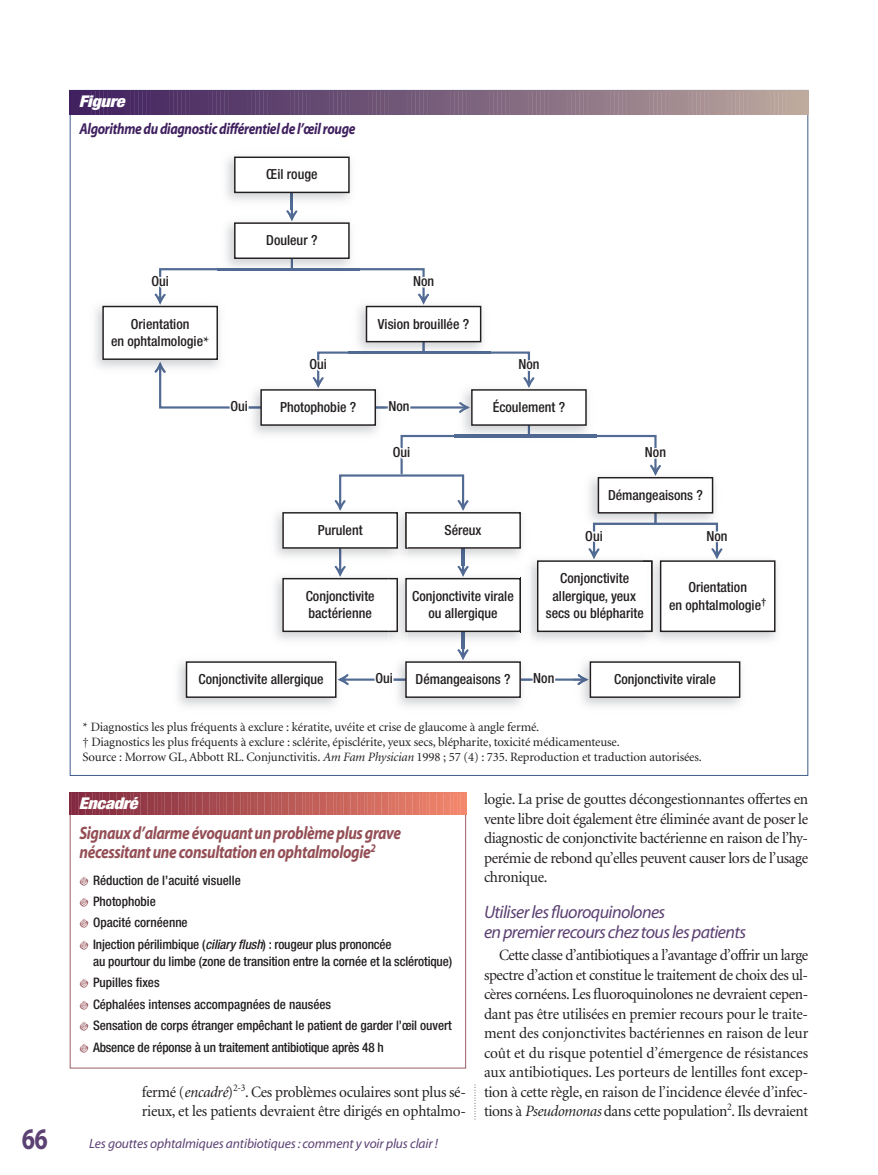
<style>
.page{position:relative;width:878px;height:1175px;background:#fff}
.page>*{position:absolute;margin:0;border:0;box-sizing:border-box;transform-origin:0 0}
.t1{font:700 30px "Myriad";color:#5c4173;scale:.8 1}
.t2{font:italic 700 18px/19.5px "Myriad";letter-spacing:-.025em;color:#944f56;scale:.85 1}
.t3{font:italic 18px/19.5px "Myriad";letter-spacing:-.035em;color:#5c4173}
.t4{font:italic 900 condensed 16.2px "Helvetica Neue";color:#fff;scale:1.11 1}
.t5{font:15.75px/19.5px "Minion";letter-spacing:-.02em;color:#231f20;text-align:justify}
.t6{font:italic 700 15.75px "Myriad";letter-spacing:-.025em;color:#40205f;scale:.85 1}
.t7{font:500 condensed 13.95px/17.5px "Helvetica Neue";color:#231f20;text-align:center}
.t8{font:italic 13.5px "Myriad";letter-spacing:-.01em;color:#5c4173}
.t9{font:500 condensed 13.2px/21.5px "Helvetica Neue";letter-spacing:-.005em;color:#231f20}
.t10{font:12.75px/15px "Minion";letter-spacing:-.01em;color:#231f20}
.s1{font-family:"Minion";font-weight:700;font-stretch:normal}
.s2{font-style:italic}
</style>
<div class="page">
<svg style="left:474px;top:1084px;width:1px;height:36px"></svg>
<svg style="left:70px;top:90px;width:738px;height:24px;background:#7b617d"></svg>
<hr style="left:477px;top:678px;width:110px;height:2px;background:#526b94">
<hr style="left:339px;top:678px;width:110px;height:2px;background:#526b94">
<img style="left:388px;top:660px;width:142px;height:46px">
<img style="left:521px;top:678px;width:9px;height:2px">
<img style="left:388px;top:678px;width:17px;height:2px">
<div style="left:406px;top:662px;width:114px;height:35px;background:#fff"></div>
<div style="left:405px;top:661px;width:116px;height:37px;border:1px solid #231f20"></div>
<svg style="left:282px;top:565px;width:106px;height:67px"></svg>
<img style="left:388px;top:578px;width:10px;height:54px">
<img style="left:662px;top:560px;width:115px;height:80px">
<img style="left:643px;top:632px;width:19px;height:11px">
<div style="left:660px;top:561px;width:114px;height:70px;background:#fff"></div>
<div style="left:660px;top:560px;width:115px;height:72px;border:1px solid #231f20"></div>
<img style="left:275px;top:513px;width:113px;height:52px">
<img style="left:339px;top:548px;width:2px;height:17px">
<img style="left:388px;top:514px;width:17px;height:42px">
<div style="left:283px;top:513px;width:114px;height:35px;background:#fff"></div>
<div style="left:282px;top:512px;width:116px;height:36px;border:1px solid #231f20"></div>
<img style="left:589px;top:476px;width:126px;height:46px">
<svg style="left:537px;top:522px;width:191px;height:110px"></svg>
<img style="left:654px;top:494px;width:2px;height:31px">
<svg style="left:400px;top:435px;width:261px;height:41px"></svg>
<div style="left:598px;top:478px;width:114px;height:35px;background:#fff"></div>
<div style="left:597px;top:477px;width:116px;height:36px;border:1px solid #231f20"></div>
<img style="left:454px;top:389px;width:142px;height:53px">
<img style="left:528px;top:426px;width:2px;height:9px">
<img style="left:454px;top:435px;width:142px;height:2px">
<div style="left:472px;top:390px;width:114px;height:35px;background:#fff"></div>
<div style="left:471px;top:389px;width:115px;height:37px;border:1px solid #231f20"></div>
<svg style="left:333px;top:500px;width:14px;height:13px"></svg>
<div style="left:339px;top:474px;width:125px;height:35px;border:2px solid #526b94"></div>
<svg style="left:405px;top:499px;width:116px;height:161px"></svg>
<img style="left:226px;top:156px;width:125px;height:54px">
<img style="left:291px;top:193px;width:2px;height:17px">
<div style="left:235px;top:157px;width:114px;height:35px;background:#fff"></div>
<div style="left:234px;top:156px;width:115px;height:37px;border:1px solid #231f20"></div>
<img style="left:226px;top:221px;width:125px;height:47px">
<svg style="left:286px;top:210px;width:11px;height:11px"></svg>
<img style="left:291px;top:259px;width:2px;height:9px">
<div style="left:235px;top:223px;width:114px;height:35px;background:#fff"></div>
<div style="left:234px;top:222px;width:115px;height:37px;border:1px solid #231f20"></div>
<div style="left:102px;top:306px;width:116px;height:54px;border:1px solid #231f20"></div>
<img style="left:358px;top:305px;width:125px;height:46px">
<svg style="left:154px;top:268px;width:275px;height:37px"></svg>
<img style="left:422px;top:342px;width:2px;height:9px">
<div style="left:366px;top:306px;width:114px;height:35px;background:#fff"></div>
<div style="left:366px;top:306px;width:115px;height:36px;border:1px solid #231f20"></div>
<svg style="left:154px;top:351px;width:381px;height:63px"></svg>
<div style="left:261px;top:390px;width:114px;height:35px;background:#fff"></div>
<div style="left:260px;top:389px;width:116px;height:37px;border:1px solid #231f20"></div>
<svg style="left:573px;top:674px;width:15px;height:11px"></svg>
<div style="left:589px;top:661px;width:151px;height:37px;border:1px solid #231f20"></div>
<img style="left:178px;top:661px;width:159px;height:45px">
<svg style="left:337px;top:674px;width:12px;height:11px"></svg>
<div style="left:186px;top:662px;width:150px;height:35px;background:#fff"></div>
<div style="left:186px;top:661px;width:150px;height:37px;border:1px solid #231f20"></div>
<svg style="left:70px;top:792px;width:396px;height:22px;background:#b75958"></svg>
<h1 class="t1" style="left:22px;top:1127px;width:34px">66</h1>
<p class="t4" style="left:79px;top:96px;width:46px">Figure</p>
<p class="t6" style="left:80px;top:123px;width:326px">Algorithme du diagnostic différentiel de l’œil rouge</p>
<p class="t7" style="left:266px;top:167px;width:53px">Œil rouge</p>
<p class="t7" style="left:266px;top:233px;width:53px">Douleur ?</p>
<p class="t7" style="left:151px;top:273px;width:19px">Oui</p>
<p class="t7" style="left:413px;top:273px;width:23px">Non</p>
<p class="t7" style="left:111px;top:316px;width:100px">Orientation<br>en ophtalmologie<span class="s1">*</span></p>
<p class="t7" style="left:378px;top:316px;width:93px">Vision brouillée ?</p>
<p class="t7" style="left:309px;top:357px;width:19px">Oui</p>
<p class="t7" style="left:518px;top:357px;width:23px">Non</p>
<p class="t7" style="left:230px;top:398px;width:19px">Oui</p>
<p class="t7" style="left:280px;top:399px;width:78px">Photophobie ?</p>
<p class="t7" style="left:388px;top:398px;width:23px">Non</p>
<p class="t7" style="left:492px;top:399px;width:74px">Écoulement ?</p>
<p class="t7" style="left:393px;top:444px;width:19px">Oui</p>
<p class="t7" style="left:645px;top:444px;width:23px">Non</p>
<p class="t7" style="left:608px;top:487px;width:96px">Démangeaisons ?</p>
<p class="t7" style="left:318px;top:522px;width:46px">Purulent</p>
<p class="t7" style="left:444px;top:522px;width:38px">Séreux</p>
<p class="t7" style="left:306px;top:588px;width:70px;text-align:left">Conjonctivite bactérienne</p>
<p class="t7" style="left:412px;top:588px;width:103px">Conjonctivite virale ou allergique</p>
<p class="t7" style="left:585px;top:528px;width:19px">Oui</p>
<p class="t7" style="left:706px;top:528px;width:23px">Non</p>
<p class="t7" style="left:545px;top:570px;width:99px">Conjonctivite allergique, yeux secs ou blépharite</p>
<p class="t7" style="left:669px;top:579px;width:99px">Orientation<br>en ophtalmologie<sup>†</sup></p>
<p class="t7" style="left:198px;top:671px;width:127px">Conjonctivite allergique</p>
<p class="t7" style="left:375px;top:670px;width:19px">Oui</p>
<p class="t7" style="left:533px;top:670px;width:23px">Non</p>
<p class="t7" style="left:614px;top:671px;width:103px">Conjonctivite virale</p>
<p class="t10" style="left:82px;top:720px;width:621px">* Diagnostics les plus fréquents à exclure : kératite, uvéite et crise de glaucome à angle fermé.<br>† Diagnostics les plus fréquents à exclure : sclérite, épisclérite, yeux secs, blépharite, toxicité médicamenteuse.<br>Source : Morrow GL, Abbott RL. Conjunctivitis. <span class="s2">Am Fam Physician</span> 1998 ; 57 (4) : 735. Reproduction et traduction autorisées.</p>
<p class="t7" style="left:415px;top:671px;width:96px">Démangeaisons ?</p>
<p class="t4" style="left:79px;top:797px;width:57px">Encadré</p>
<p class="t2" style="left:80px;top:824px;width:380px">Signaux d’alarme évoquant un problème plus grave nécessitant une consultation en ophtalmologie<sup>2</sup></p>
<p class="t9" style="left:93px;top:870px;width:300px">Réduction de l’acuité visuelle<br>Photophobie<br>Opacité cornéenne<br>Injection périlimbique (<span class="s2">ciliary flush</span>) : rougeur plus prononcée</p>
<p class="t9" style="left:93px;top:951px;width:360px">au pourtour du limbe (zone de transition entre la cornée et la sclérotique)<br>Pupilles fixes<br>Céphalées intenses accompagnées de nausées<br>Sensation de corps étranger empêchant le patient de garder l’œil ouvert Absence de réponse à un traitement antibiotique après 48 h</p>
<p class="t5" style="left:142px;top:1083px;width:325px">fermé (<span class="s2">encadré</span>)<sup>2-3</sup>. Ces problèmes oculaires sont plus sé&shy;rieux, et les patients devraient être dirigés en ophtalmo-</p>
<p class="t8" style="left:89px;top:1138px;width:350px">Les gouttes ophtalmiques antibiotiques : comment y voir plus clair !</p>
<p class="t5" style="left:484px;top:791px;width:326px">logie. La prise de gouttes décongestionnantes offertes en vente libre doit également être éliminée avant de poser le diagnostic de conjonctivite bactérienne en raison de l’hy&shy;perémie de rebond qu’elles peuvent causer lors de l’usage chronique.</p>
<p class="t3" style="left:484px;top:904px;width:264px">Utiliser les fluoroquinolones<br>en premier recours chez tous les patients</p>
<p class="t5" style="left:484px;top:947px;width:326px;text-indent:15px">Cette classe d’antibiotiques a l’avantage d’offrir un large spectre d’action et constitue le traitement de choix des ul&shy;cères cornéens. Les fluoroquinolones ne devraient cepen&shy;dant pas être utilisées en premier recours pour le traite&shy;ment des conjonctivites bactériennes en raison de leur coût et du risque potentiel d’émergence de résistances aux antibiotiques. Les porteurs de lentilles font excep&shy;tion à cette règle, en raison de l’incidence élevée d’infec&shy;tions à <span class="s2">Pseudomonas</span> dans cette population<sup>2</sup>. Ils devraient</p>
</div>
